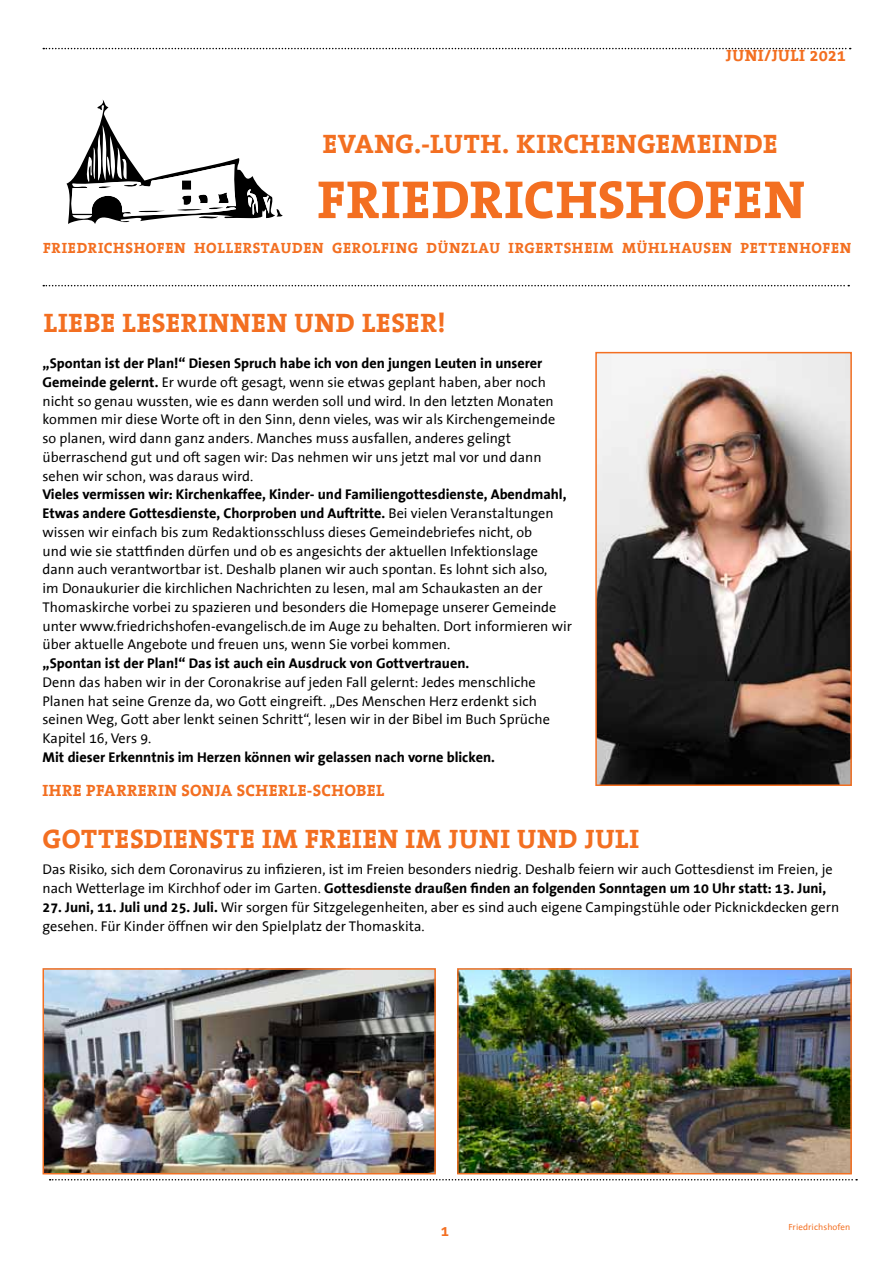
<style>
.page{position:relative;width:893px;height:1263px;background:#fff}
.page>*{position:absolute;margin:0;border:0;box-sizing:border-box;transform-origin:0 0}
.t1{font:700 54px "The Serif Office";letter-spacing:.01em;color:#f36f21}
.t2{font:700 27px "The Serif Office";letter-spacing:.03em;color:#f36f21}
.t3{font:700 16.5px "The Serif Office";letter-spacing:.035em;color:#f36f21}
.t4{font:700 15px "The Serif Office";letter-spacing:.045em;color:#f36f21}
.t5{font:700 15px "The Sans Office";color:#f36f21}
.t6{font:14.25px/18.8px "The Sans Office";color:#000}
.t7{font:700 14.25px "The Sans Office";color:#000}
.t8{font:9px "The Sans Office";letter-spacing:.01em;color:#f36f21}
.s1{font-weight:700}
</style>
<div class="page">
<svg style="left:50px;top:1179px;width:807px;height:1px"></svg>
<svg style="left:43px;top:48px;width:808px;height:1px"></svg>
<svg style="left:43px;top:285px;width:806px;height:1px"></svg>
<svg style="left:67px;top:100px;width:216px;height:124px"></svg>
<img style="left:598px;top:355px;width:251px;height:428px">
<div style="left:595px;top:352px;width:257px;height:434px;border:2px solid #f36f21"></div>
<img style="left:46px;top:971px;width:387px;height:200px">
<div style="left:43px;top:968px;width:393px;height:206px;border:2px solid #f36f21"></div>
<img style="left:460px;top:971px;width:389px;height:200px">
<div style="left:457px;top:968px;width:395px;height:206px;border:2px solid #f36f21"></div>
<p class="t3" style="left:726px;top:46px;width:121px">JUNI/JULI 2021</p>
<h2 class="t2" style="left:323px;top:129px;width:454px">EVANG.-LUTH. KIRCHENGEMEINDE</h2>
<h1 class="t1" style="left:317px;top:170px;width:489px">FRIEDRICHSHOFEN</h1>
<p class="t4" style="left:43px;top:240px;width:810px">FRIEDRICHSHOFEN HOLLERSTAUDEN GEROLFING DÜNZLAU IRGERTSHEIM MÜHLHAUSEN PETTENHOFEN</p>
<h2 class="t2" style="left:44px;top:308px;width:403px">LIEBE LE SERINNEN UND LE SER!</h2>
<p class="t6" style="left:43px;top:355px;width:514px"><span class="s1">„Spontan ist der Plan!“ Diesen Spruch habe ich von den jungen Leuten in unserer Gemeinde gelernt.</span> Er wurde oft gesagt, wenn sie etwas geplant haben, aber noch nicht so genau wussten, wie es dann werden soll und wird. In den letzten Monaten kommen mir diese Worte oft in den Sinn, denn vieles, was wir als Kirchengemeinde so planen, wird dann ganz anders. Manches muss ausfallen, anderes gelingt überraschend gut und oft sagen wir: Das nehmen wir uns jetzt mal vor und dann sehen wir schon, was daraus wird.</p>
<p class="t6" style="left:43px;top:486px;width:531px"><span class="s1">Vieles vermissen wir: Kirchenkaffee, Kinder- und Familiengottesdienste, Abendmahl, Etwas andere Gottesdienste, Chorproben und Auftritte.</span> Bei vielen Veranstaltungen wissen wir einfach bis zum Redaktionsschluss dieses Gemeindebriefes nicht, ob<br>und wie sie stattfinden dürfen und ob es angesichts der aktuellen Infektionslage dann auch verantwortbar ist. Deshalb planen wir auch spontan. Es lohnt sich also,<br>im Donaukurier die kirchlichen Nachrichten zu lesen, mal am Schaukasten an der Thomaskirche vorbei zu spazieren und besonders die Homepage unserer Gemeinde unter www.friedrichshofen-evangelisch.de im Auge zu behalten. Dort informieren wir über aktuelle Angebote und freuen uns, wenn Sie vorbei kommen.</p>
<p class="t7" style="left:43px;top:656px;width:428px">„Spontan ist der Plan!“ Das ist auch ein Ausdruck von Gottvertrauen.</p>
<p class="t6" style="left:43px;top:673px;width:509px">Denn das haben wir in der Coronakrise auf jeden Fall gelernt: Jedes menschliche Planen hat seine Grenze da, wo Gott eingreift. „Des Menschen Herz erdenkt sich seinen Weg, Gott aber lenkt seinen Schritt“, lesen wir in der Bibel im Buch Sprüche Kapitel 16, Vers 9.</p>
<p class="t7" style="left:43px;top:750px;width:454px">Mit dieser Erkenntnis im Herzen können wir gelassen nach vorne blicken.</p>
<p class="t3" style="left:43px;top:781px;width:343px">IHRE PFARRERIN SONJA SCHERLE-SCHOBEL</p>
<h2 class="t2" style="left:43px;top:824px;width:598px">GOTTESDIENSTE IM FREIEN IM JUNI UND JULI</h2>
<p class="t6" style="left:43px;top:861px;width:792px">Das Risiko, sich dem Coronavirus zu infizieren, ist im Freien besonders niedrig. Deshalb feiern wir auch Gottesdienst im Freien, je nach Wetterlage im Kirchhof oder im Garten. <span class="s1">Gottesdienste draußen finden an folgenden Sonntagen um 10 Uhr statt: 13. Juni,</span></p>
<p class="t6" style="left:43px;top:898px;width:798px"><span class="s1">27. Juni, 11. Juli und 25. Juli.</span> Wir sorgen für Sitzgelegenheiten, aber es sind auch eigene Campingstühle oder Picknickdecken gern gesehen. Für Kinder öffnen wir den Spielplatz der Thomaskita.</p>
<p class="t5" style="left:441px;top:1223px;width:10px">1</p>
<p class="t8" style="left:788px;top:1222px;width:64px">Friedrichshofen</p>
</div>
